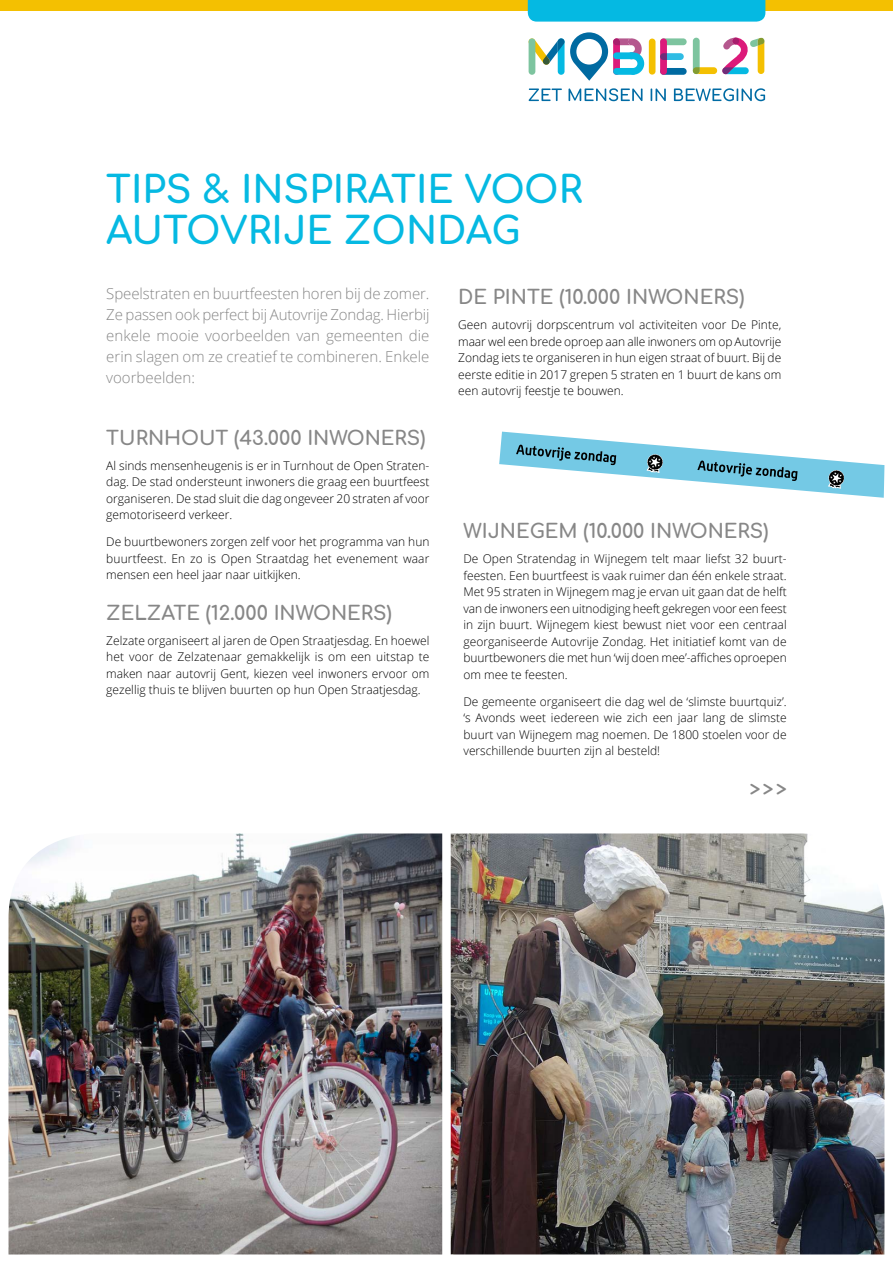
<style>
.page{position:relative;width:893px;height:1263px;background:#fff}
.page>*{position:absolute;margin:0;border:0;box-sizing:border-box;transform-origin:0 0}
.t1{font:700 37.5px/40.5px "Comfortaa";color:#05b9e2}
.t2{font:700 19.5px "Comfortaa";color:#878787}
.t3{font:300 15px/21px "Open Sans";color:#878787;text-align:justify}
.t4{font:300 12px/16.5px "Open Sans";color:#000;text-align:justify}
</style>
<div class="page">
<div style="left:0;top:0;width:893px;height:11px;background:#f4c001"></div>
<div style="left:528px;top:0;width:237px;height:22px;background:#05b9e2"></div>
<div style="left:558px;top:38px;width:6px;height:37px;background:#05b9e2;border-radius:3px"></div>
<svg style="left:570px;top:32px;width:74px;height:49px"></svg>
<div style="left:613px;top:52px;width:22px;height:7px;background:#05b9e2;border-radius:3px"></div>
<div style="left:660px;top:38px;width:27px;height:7px;background:#7dc49f;border-radius:3px"></div>
<div style="left:660px;top:68px;width:27px;height:7px;background:#006aa1;border-radius:3px"></div>
<div style="left:660px;top:38px;width:7px;height:37px;background:#dc1a7a;border-radius:3px"></div>
<svg style="left:660px;top:53px;width:24px;height:7px"></svg>
<svg style="left:535px;top:38px;width:29px;height:27px"></svg>
<div style="left:529px;top:38px;width:6px;height:37px;background:#7dc49f;border-radius:3px"></div>
<div style="left:649px;top:39px;width:6px;height:36px;background:#f4c001;border-radius:3px"></div>
<svg style="left:529px;top:88px;width:33px;height:13px"></svg>
<svg style="left:568px;top:88px;width:74px;height:13px"></svg>
<svg style="left:651px;top:88px;width:15px;height:13px"></svg>
<svg style="left:674px;top:88px;width:91px;height:13px"></svg>
<svg style="left:693px;top:38px;width:71px;height:36px"></svg>
<svg style="left:499px;top:432px;width:385px;height:66px"></svg>
<img style="left:9px;top:833px;width:433px;height:421px">
<img style="left:451px;top:833px;width:433px;height:421px">
<h1 class="t1" style="left:106px;top:165px;width:478px">TIPS &amp; INSPIRATIE VOOR<br>AUTOVRIJE ZONDAG</h1>
<p class="t3" style="left:106px;top:282px;width:325px">Speelstraten en buurtfeesten horen bij de zomer.<br>Ze passen ook perfect bij Autovrije Zondag. Hierbij enkele mooie voorbeelden van gemeenten die erin slagen om ze creatief te combineren. Enkele voorbeelden:</p>
<h2 class="t2" style="left:106px;top:419px;width:321px">TURNHOUT (43.000 INWONERS)</h2>
<p class="t4" style="left:106px;top:457px;width:325px">Al sinds mensenheugenis is er in Turnhout de Open Straten&shy;dag. De stad ondersteunt inwoners die graag een buurtfeest organiseren. De stad sluit die dag ongeveer 20 straten af voor gemotoriseerd verkeer.</p>
<p class="t4" style="left:106px;top:533px;width:325px">De buurtbewoners zorgen zelf voor het programma van hun buurtfeest. En zo is Open Straatdag het evenement waar mensen een heel jaar naar uitkijken.</p>
<h2 class="t2" style="left:106px;top:595px;width:287px">ZELZATE (12.000 INWONERS)</h2>
<p class="t4" style="left:106px;top:632px;width:325px">Zelzate organiseert al jaren de Open Straatjesdag. En hoewel het voor de Zelzatenaar gemakkelijk is om een uitstap te maken naar autovrij Gent, kiezen veel inwoners ervoor om gezellig thuis te blijven buurten op hun Open Straatjesdag.</p>
<h2 class="t2" style="left:458px;top:279px;width:288px">DE PINTE (10.000 INWONERS)</h2>
<p class="t4" style="left:458px;top:316px;width:325px">Geen autovrij dorpscentrum vol activiteiten voor De Pinte, maar wel een brede oproep aan alle inwoners om op Autovrije Zondag iets te organiseren in hun eigen straat of buurt. Bij de eerste editie in 2017 grepen 5 straten en 1 buurt de kans om een autovrij feestje te bouwen.</p>
<h2 class="t2" style="left:463px;top:513px;width:307px">WIJNEGEM (10.000 INWONERS)</h2>
<p class="t4" style="left:463px;top:550px;width:325px">De Open Stratendag in Wijnegem telt maar liefst 32 buurt&shy;feesten. Een buurtfeest is vaak ruimer dan één enkele straat.<br>Met 95 straten in Wijnegem mag je ervan uit gaan dat de helft van de inwoners een uitnodiging heeft gekregen voor een feest in zijn buurt. Wijnegem kiest bewust niet voor een centraal georganiseerde Autovrije Zondag. Het initiatief komt van de buurtbewoners die met hun ‘wij doen mee’-affiches oproepen om mee te feesten.</p>
<p class="t4" style="left:463px;top:693px;width:325px">De gemeente organiseert die dag wel de ‘slimste buurtquiz’. ‘s Avonds weet iedereen wie zich een jaar lang de slimste buurt van Wijnegem mag noemen. De 1800 stoelen voor de verschillende buurten zijn al besteld!</p>
<h2 class="t2" style="left:750px;top:771px;width:38px">&gt;&gt;&gt;</h2>
</div>
